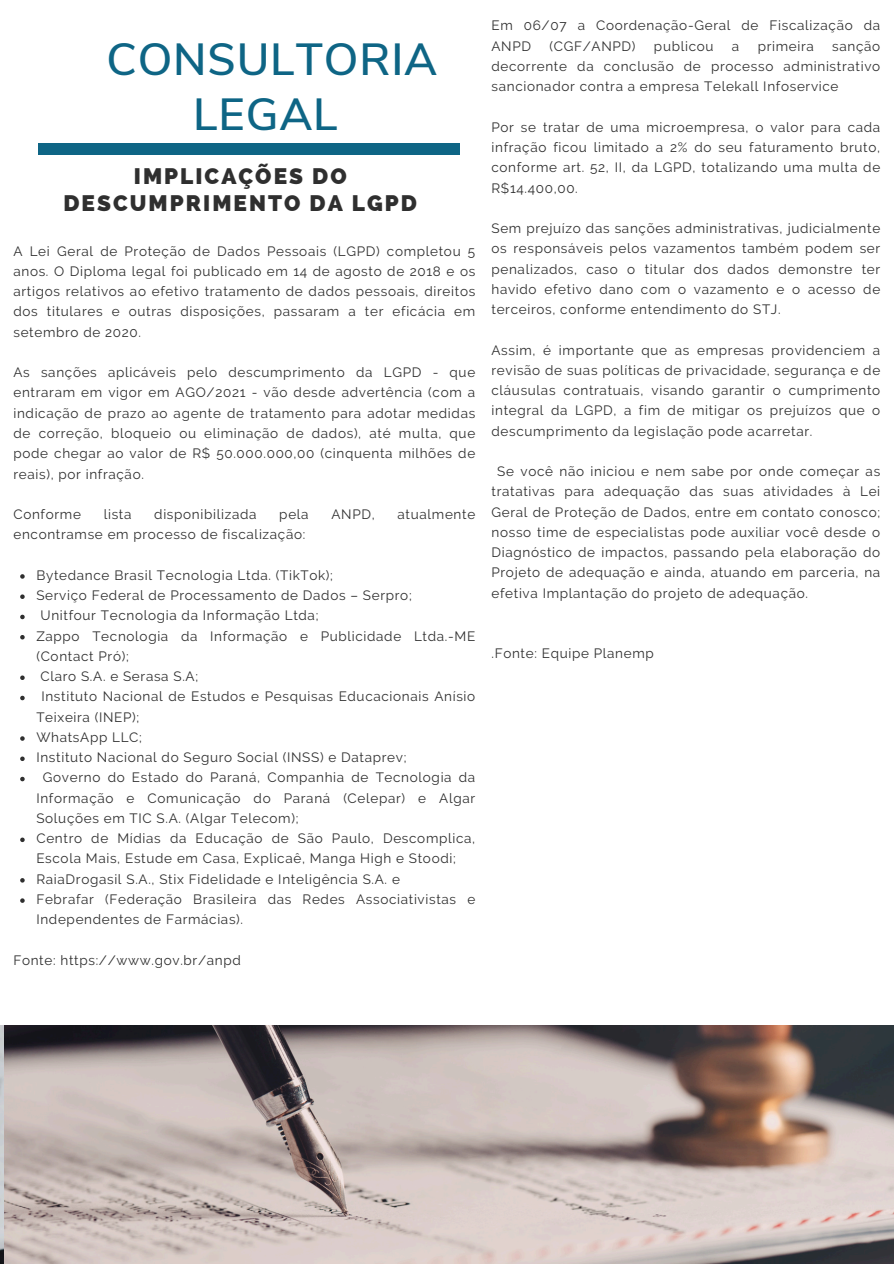
<style>
.page{position:relative;width:894px;height:1264px;background:#fff}
.page>*{position:absolute;margin:0;border:0;box-sizing:border-box;transform-origin:0 0}
.t1{font:600 45px/55.2px "Nunito Sans";letter-spacing:.02em;color:#0e6585;text-align:center}
.t2{font:800 22.5px/27px "Raleway";letter-spacing:.09em;color:#2f2f2f;text-align:center}
.t3{font:13.5px/20.2px "Raleway";letter-spacing:.05em;color:#2f2f2f;text-align:justify}
</style>
<div class="page">
<div style="left:38px;top:144px;width:421px;height:11px;background:#0e6585"></div>
<img style="left:5px;top:1025px;width:888px;height:238px">
<svg style="left:20px;top:574px;width:5px;height:4px"></svg>
<svg style="left:20px;top:594px;width:5px;height:5px"></svg>
<svg style="left:20px;top:614px;width:5px;height:5px"></svg>
<svg style="left:20px;top:635px;width:5px;height:4px"></svg>
<svg style="left:20px;top:675px;width:5px;height:5px"></svg>
<svg style="left:20px;top:695px;width:5px;height:5px"></svg>
<svg style="left:20px;top:736px;width:5px;height:4px"></svg>
<svg style="left:20px;top:756px;width:5px;height:5px"></svg>
<svg style="left:20px;top:776px;width:5px;height:5px"></svg>
<svg style="left:20px;top:837px;width:5px;height:5px"></svg>
<svg style="left:20px;top:878px;width:5px;height:4px"></svg>
<svg style="left:20px;top:898px;width:5px;height:4px"></svg>
<p class="t1" style="left:106px;top:32px;width:332px">CONSULTORIA<br>LEGAL</p>
<p class="t2" style="left:63px;top:162px;width:355px">IMPLICAÇÕES DO<br>DESCUMPRIMENTO DA LGPD</p>
<p class="t3" style="left:13px;top:241px;width:463px">A Lei Geral de Proteção de Dados Pessoais (LGPD) completou 5 anos. O Diploma legal foi publicado em 14 de agosto de 2018 e os artigos relativos ao efetivo tratamento de dados pessoais, direitos dos titulares e outras disposições, passaram a ter eficácia em setembro de 2020.</p>
<p class="t3" style="left:13px;top:362px;width:463px">As sanções aplicáveis pelo descumprimento da LGPD - que entraram em vigor em AGO/2021 - vão desde advertência (com a indicação de prazo ao agente de tratamento para adotar medidas de correção, bloqueio ou eliminação de dados), até multa, que pode chegar ao valor de R$ 50.000.000,00 (cinquenta milhões de reais), por infração.</p>
<h1 class="t3" style="left:13px;top:504px;width:69px">Conforme</h1>
<h1 class="t3" style="left:104px;top:504px;width:29px">lista</h1>
<h1 class="t3" style="left:154px;top:504px;width:104px">disponibilizada</h1>
<h1 class="t3" style="left:279px;top:504px;width:31px">pela</h1>
<h1 class="t3" style="left:331px;top:504px;width:45px">ANPD,</h1>
<h1 class="t3" style="left:397px;top:504px;width:79px">atualmente</h1>
<h1 class="t3" style="left:13px;top:524px;width:293px">encontramse em processo de fiscalização:</h1>
<p class="t3" style="left:36px;top:565px;width:298px">Bytedance Brasil Tecnologia Ltda. (TikTok);</p>
<h2 class="t3" style="left:36px;top:585px;width:377px">Serviço Federal de Processamento de Dados – Serpro;</h2>
<p class="t3" style="left:40px;top:605px;width:279px">Unitfour Tecnologia da Informação Ltda;</p>
<p class="t3" style="left:36px;top:625px;width:440px">Zappo Tecnologia da Informação e Publicidade Ltda.-ME (Contact Pró);</p>
<p class="t3" style="left:40px;top:666px;width:159px">Claro S.A. e Serasa S.A;</p>
<p class="t3" style="left:36px;top:686px;width:440px;text-indent:5px">Instituto Nacional de Estudos e Pesquisas Educacionais Anísio<br>Teixeira (INEP);</p>
<p class="t3" style="left:36px;top:727px;width:107px">WhatsApp LLC;</p>
<p class="t3" style="left:36px;top:747px;width:371px">Instituto Nacional do Seguro Social (INSS) e Dataprev;</p>
<p class="t3" style="left:36px;top:767px;width:440px;text-indent:7px">Governo do Estado do Paraná, Companhia de Tecnologia da Informação e Comunicação do Paraná (Celepar) e Algar Soluções em TIC S.A. (Algar Telecom);</p>
<p class="t3" style="left:36px;top:828px;width:440px">Centro de Mídias da Educação de São Paulo, Descomplica,<br>Escola Mais, Estude em Casa, Explicaê, Manga High e Stoodi;</p>
<p class="t3" style="left:36px;top:868px;width:365px">RaiaDrogasil S.A., Stix Fidelidade e Inteligência S.A. e</p>
<p class="t3" style="left:36px;top:889px;width:440px">Febrafar (Federação Brasileira das Redes Associativistas e<br>Independentes de Farmácias).</p>
<p class="t3" style="left:13px;top:949px;width:229px">Fonte: https://www.gov.br/anpd</p>
<p class="t3" style="left:491px;top:16px;width:390px">Em 06/07 a Coordenação-Geral de Fiscalização da<br>ANPD</p>
<p class="t3" style="left:549px;top:36px;width:87px">(CGF/ANPD)</p>
<p class="t3" style="left:653px;top:36px;width:61px">publicou</p>
<p class="t3" style="left:731px;top:36px;width:9px">a</p>
<p class="t3" style="left:757px;top:36px;width:58px">primeira</p>
<p class="t3" style="left:491px;top:36px;width:390px;text-indent:340px">sanção decorrente da conclusão de processo administrativo sancionador contra a empresa Telekall Infoservice</p>
<p class="t3" style="left:491px;top:117px;width:390px">Por se tratar de uma microempresa, o valor para cada infração ficou limitado a 2% do seu faturamento bruto, conforme art. 52, II, da LGPD, totalizando uma multa de R$14.400,00.</p>
<p class="t3" style="left:491px;top:218px;width:390px">Sem prejuízo das sanções administrativas, judicialmente os responsáveis pelos vazamentos também podem ser penalizados, caso o titular dos dados demonstre ter havido efetivo dano com o vazamento e o acesso de terceiros, conforme entendimento do STJ.</p>
<p class="t3" style="left:491px;top:340px;width:390px">Assim, é importante que as empresas providenciem a revisão de suas políticas de privacidade, segurança e de cláusulas contratuais, visando garantir o cumprimento integral da LGPD, a fim de mitigar os prejuízos que o descumprimento da legislação pode acarretar.</p>
<p class="t3" style="left:491px;top:461px;width:390px;text-indent:6px">Se você não iniciou e nem sabe por onde começar as tratativas para adequação das suas atividades à Lei Geral de Proteção de Dados, entre em contato conosco; nosso time de especialistas pode auxiliar você desde o Diagnóstico de impactos, passando pela elaboração do Projeto de adequação e ainda, atuando em parceria, na efetiva Implantação do projeto de adequação.</p>
<p class="t3" style="left:491px;top:643px;width:164px">.Fonte: Equipe Planemp</p>
</div>
